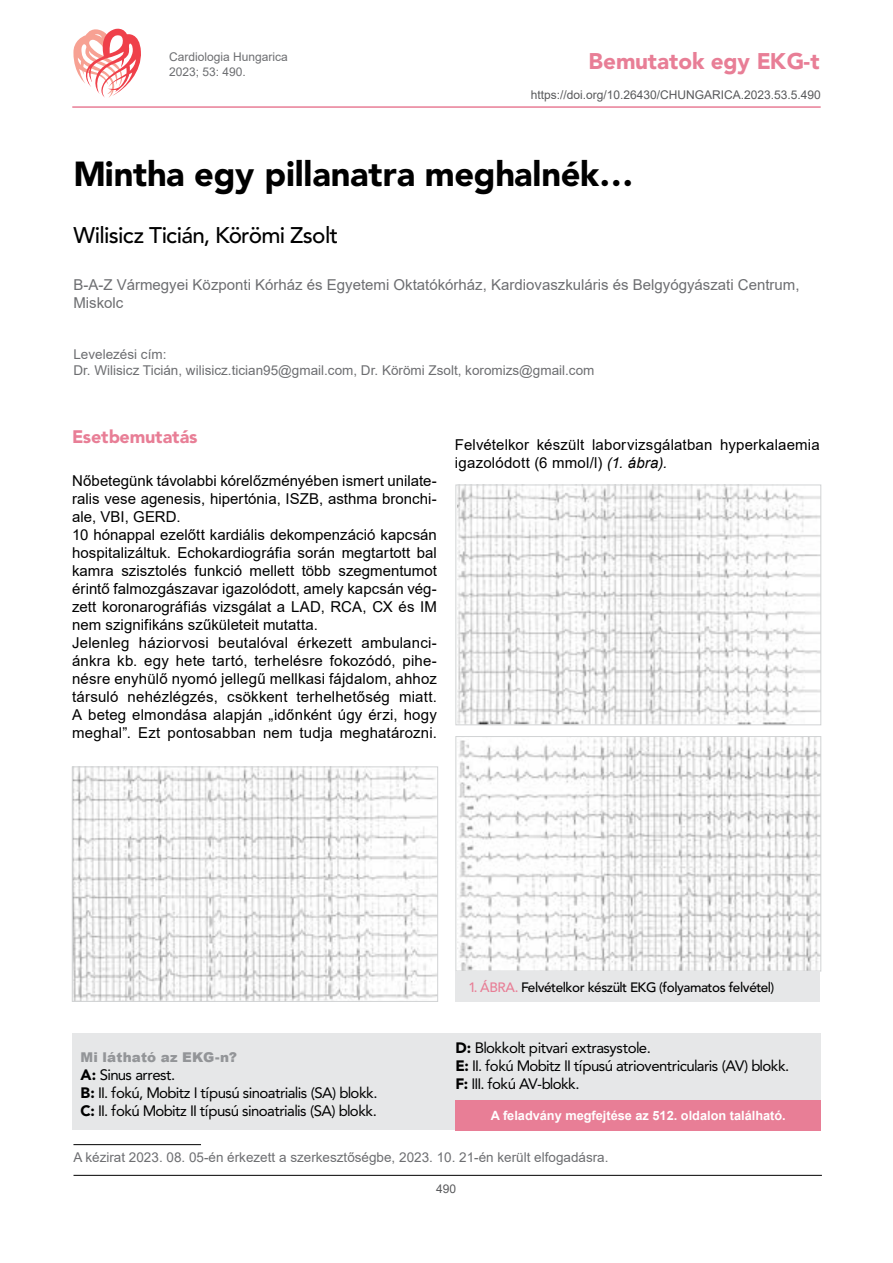
<style>
.page{position:relative;width:893px;height:1263px;background:#fff}
.page>*{position:absolute;margin:0;border:0;box-sizing:border-box;transform-origin:0 0}
.t1{font:34.5px "Avenir Blk PFL";color:#000}
.t2{font:22.5px "Avenir Md PFL";color:#000}
.t3{font:22.5px "Avenir Blk PFL";color:#e87e96}
.t4{font:18px "Avenir Blk PFL";color:#e87e96}
.t5{font:15px/18px "Arial";letter-spacing:.005em;color:#000}
.t6{font:15px/18px "Avenir PFL";color:#000}
.t7{font:15px/18px "Arial";color:#6d6e71}
.t8{font:13.5px/16.5px "Arial";color:#6d6e71}
.t9{font:13.5px "Avenir Md PFL";color:#000}
.t10{font:900 13.5px "Arial";letter-spacing:.015em;color:#939598}
.t11{font:700 12.75px "Arial";color:#fff}
.t12{font:12px "Arial";color:#58595b}
.t13{font:12px/15px "Arial";color:#6d6e71}
.s1{font-style:italic}
.s2{font-family:"Avenir Blk PFL"}
.s3{color:#e87e96}
</style>
<div class="page">
<hr style="left:74px;top:1175px;width:748px;height:1px;background:#000">
<svg style="left:73px;top:29px;width:68px;height:69px"></svg>
<div style="left:72px;top:1033px;width:749px;height:97px;background:#e6e7e8"></div>
<hr style="left:73px;top:1144px;width:128px;height:1px;background:#000">
<hr style="left:72px;top:106px;width:749px;height:2px;background:#e87e96">
<div style="left:456px;top:1100px;width:365px;height:30px;background:#e87e96"></div>
<img style="left:74px;top:769px;width:362px;height:230px">
<div style="left:72px;top:767px;width:366px;height:234px;border:1px solid #d1d3d4"></div>
<img style="left:458px;top:487px;width:361px;height:236px">
<div style="left:456px;top:485px;width:365px;height:240px;border:1px solid #d1d3d4"></div>
<img style="left:458px;top:738px;width:361px;height:231px">
<div style="left:456px;top:736px;width:365px;height:235px;border:1px solid #d1d3d4"></div>
<div style="left:456px;top:971px;width:364px;height:30px;background:#e6e7e8"></div>
<p class="t13" style="left:169px;top:49px;width:120px">Cardiologia Hungarica<br>2023; 53: 490.</p>
<h2 class="t3" style="left:588px;top:47px;width:233px">Bemutatok egy EKG-t</h2>
<p class="t12" style="left:531px;top:86px;width:292px">https://doi.org/10.26430/CHUNGARICA.2023.53.5.490</p>
<h1 class="t1" style="left:73px;top:153px;width:560px">Mintha egy pillanatra meghalnék…</h1>
<h2 class="t2" style="left:73px;top:222px;width:265px">Wilisicz Ticián, Körömi Zsolt</h2>
<p class="t7" style="left:73px;top:276px;width:728px">B-A-Z Vármegyei Központi Kórház és Egyetemi Oktatókórház, Kardiovaszkuláris és Belgyógyászati Centrum,<br>Miskolc</p>
<p class="t8" style="left:73px;top:345px;width:522px">Levelezési cím:<br>Dr. Wilisicz Ticián, wilisicz.tician95@gmail.com, Dr. Körömi Zsolt, koromizs@gmail.com</p>
<p class="t4" style="left:72px;top:426px;width:127px">Esetbemutatás</p>
<p class="t5" style="left:72px;top:472px;width:366px">Nőbetegünk távolabbi kórelőzményében ismert unilate&shy;ralis vese agenesis, hipertónia, ISZB, asthma bronchi&shy;ale, VBI, GERD.<br>10 hónappal ezelőtt kardiális dekompenzáció kapcsán hospitalizáltuk. Echokardiográfia során megtartott bal kamra szisztolés funkció mellett több szegmentumot érintő falmozgászavar igazolódott, amely kapcsán vég&shy;zett koronarográfiás vizsgálat a LAD, RCA, CX és IM nem szignifikáns szűkületeit mutatta.<br>Jelenleg háziorvosi beutalóval érkezett ambulanci&shy;ánkra kb. egy hete tartó, terhelésre fokozódó, pihe&shy;nésre enyhülő nyomó jellegű mellkasi fájdalom, ahhoz társuló nehézlégzés, csökkent terhelhetőség miatt.<br>A beteg elmondása alapján „időnként úgy érzi, hogy meghal”. Ezt pontosabban nem tudja meghatározni.</p>
<p class="t5" style="left:455px;top:436px;width:366px">Felvételkor készült laborvizsgálatban hyperkalaemia igazolódott (6 mmol/l) <span class="s1">(1. ábra).</span></p>
<p class="t10" style="left:81px;top:1047px;width:158px">Mi látható az EKG-n?</p>
<p class="t6" style="left:81px;top:1066px;width:298px"><span class="s2">A:</span> Sinus arrest.<br><span class="s2">B:</span> II. fokú, Mobitz I típusú sinoatrialis (SA) blokk.<br><span class="s2">C:</span> II. fokú Mobitz II típusú sinoatrialis (SA) blokk.</p>
<p class="t9" style="left:468px;top:979px;width:307px"><span class="s3">1. ÁBRA.</span> Felvételkor készült EKG (folyamatos felvétel)</p>
<p class="t6" style="left:456px;top:1039px;width:334px"><span class="s2">D:</span> Blokkolt pitvari extrasystole.<br><span class="s2">E:</span> II. fokú Mobitz II típusú atrioventricularis (AV) blokk.<br><span class="s2">F:</span> III. fokú AV-blokk.</p>
<p class="t11" style="left:491px;top:1106px;width:297px">A feladvány megfejtése az 512. oldalon található.</p>
<p class="t8" style="left:73px;top:1149px;width:537px">A kézirat 2023. 08. 05-én érkezett a szerkesztőségbe, 2023. 10. 21-én került elfogadásra.</p>
<p class="t12" style="left:436px;top:1180px;width:22px">490</p>
</div>
